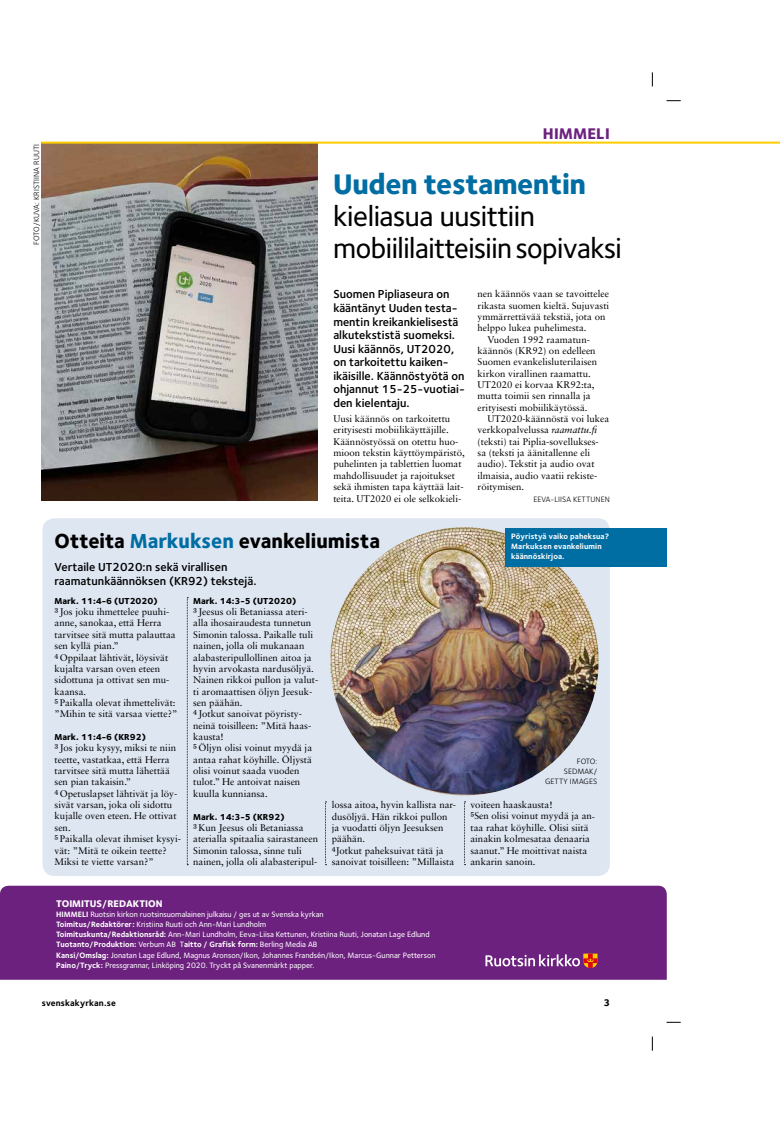
<style>
.page{position:relative;width:780px;height:1123px;background:#fff}
.page>*{position:absolute;margin:0;border:0;box-sizing:border-box;transform-origin:0 0}
.t1{font:500 29.3px/31.9px "Foundry Sterling";letter-spacing:-.015em;color:#000}
.t2{font:800 29.3px "Foundry Sterling";letter-spacing:-.015em;color:#006da3}
.t3{font:800 21px "Foundry Sterling";color:#000}
.t4{font:800 16px "Foundry Sterling";letter-spacing:.01em;color:#6c217e}
.t5{font:600 12px/13.5px "Foundry Sterling";color:#000}
.t6{font:800 10px "Foundry Sterling";color:#fff}
.t7{font:800 10px "Foundry Sterling";color:#000}
.t8{font:9.6px/11.3px "Sabon LT Std";color:#000}
.t9{font:800 9px "Foundry Sterling";color:#000}
.t10{font:700 9px "Foundry Sterling";letter-spacing:.015em;color:#000}
.t11{font:500 8px/10px "Foundry Sterling";color:#fff}
.t12{font:8px/10px "Foundry Sterling";letter-spacing:.01em;color:#000;text-align:right}
.t13{font:700 8px/10px "Foundry Sterling";letter-spacing:.01em;color:#fff}
.s1{font-style:italic}
.s2{color:#006da3}
.s3{font-family:"Chronicle Text G2"}
.s4{font-weight:700}
</style>
<div class="page">
<svg style="left:666px;top:100px;width:14px;height:1px"></svg>
<svg style="left:666px;top:1022px;width:14px;height:1px"></svg>
<svg style="left:652px;top:72px;width:1px;height:14px"></svg>
<svg style="left:652px;top:1036px;width:1px;height:14px"></svg>
<img style="left:41px;top:144px;width:277px;height:356px">
<div style="left:43px;top:518px;width:566px;height:358px;background:#dee6f2;border-radius:12px"></div>
<div style="left:0;top:885px;width:666px;height:94px;background:#6c217e"></div>
<svg style="left:485px;top:953px;width:112px;height:15px"></svg>
<hr style="left:41px;top:142px;width:739px;height:2px;background:#fc0">
<svg style="left:187px;top:597px;width:1px;height:268px"></svg>
<svg style="left:464px;top:801px;width:1px;height:64px"></svg>
<svg style="left:325px;top:801px;width:1px;height:64px"></svg>
<img style="left:330px;top:527px;width:268px;height:268px;border-radius:131px">
<div style="left:505px;top:528px;width:161px;height:38px;background:#006da3"></div>
<p class="t12" style="left:32px;top:244px;width:102px;rotate:-90deg">FOTO/KUVA: KRISTIINA RUUTI</p>
<h3 class="t4" style="left:543px;top:124px;width:68px">HIMMELI</h3>
<h1 class="t2" style="left:333px;top:166px;width:254px">Uuden testamentin</h1>
<h1 class="t1" style="left:333px;top:200px;width:290px">kieliasua uusittiin mobiililaitteisiin sopivaksi</h1>
<p class="t5" style="left:333px;top:287px;width:133px">Suomen Pipliaseura on kääntänyt Uuden testa&shy;mentin kreikankielisestä alkutekstistä suomeksi.<br>Uusi käännös, UT2020, on tarkoitettu kaiken&shy;ikäisille. Käännöstyötä on ohjannut 15- 25-vuotiai--- den kielentaju.</p>
<p class="t8" style="left:333px;top:413px;width:133px">Uusi käännös on tarkoitettu erityisesti mobiilikäyttäjille.<br>Käännöstyössä on otettu huo&shy;mioon tekstin käyttöympäristö, puhelinten ja tablettien luomat mahdollisuudet ja rajoitukset sekä ihmisten tapa käyttää lait&shy;teita. UT2020 ei ole selkokieli-</p>
<p class="t8" style="left:477px;top:288px;width:133px">nen käännös vaan se tavoittelee</p>
<p class="t8" style="left:477px;top:299px;width:133px">rikasta suomen kieltä. Sujuvasti</p>
<p class="t8" style="left:477px;top:311px;width:129px">ymmärrettävää tekstiä, jota on</p>
<p class="t8" style="left:477px;top:322px;width:110px">helppo lukea puhelimesta.</p>
<p class="t8" style="left:487px;top:333px;width:104px">Vuoden 1992 raamatun-</p>
<p class="t8" style="left:477px;top:345px;width:119px">käännös (KR92) on edelleen</p>
<p class="t8" style="left:477px;top:356px;width:121px">Suomen evankelisluterilaisen</p>
<p class="t8" style="left:477px;top:367px;width:115px">kirkon virallinen raamattu.</p>
<p class="t8" style="left:477px;top:379px;width:118px">UT2020 ei korvaa KR92:ta,</p>
<p class="t8" style="left:477px;top:390px;width:115px">mutta toimii sen rinnalla ja</p>
<p class="t8" style="left:477px;top:401px;width:111px">erityisesti mobiilikäytössä.</p>
<p class="t8" style="left:487px;top:413px;width:123px">UT2020-käännöstä voi lukea</p>
<p class="t8" style="left:477px;top:424px;width:121px">verkkopalvelussa <span class="s1">raamattu.fi</span></p>
<p class="t8" style="left:477px;top:436px;width:123px">(teksti) tai Piplia-sovellukses-</p>
<p class="t8" style="left:477px;top:447px;width:114px">sa (teksti ja äänitallenne eli</p>
<p class="t8" style="left:477px;top:458px;width:118px">audio). Tekstit ja audio ovat</p>
<p class="t8" style="left:477px;top:470px;width:120px">ilmaisia, audio vaatii rekiste-</p>
<p class="t8" style="left:477px;top:481px;width:48px">röitymisen.</p>
<p class="t12" style="left:533px;top:494px;width:78px">EEVA-LIISA KETTUNEN</p>
<h2 class="t3" style="left:55px;top:528px;width:327px">Otteita <span class="s2">Markuksen</span> evankeliumista</h2>
<p class="t5" style="left:55px;top:560px;width:203px">Vertaile UT2020:n sekä virallisen raamatunkäännöksen (KR92) tekstejä.</p>
<p class="t13" style="left:511px;top:531px;width:99px">Pöyristyä vaiko paheksua?<br>Markuksen evankeliumin käännöskirjoa.</p>
<p class="t9" style="left:55px;top:595px;width:105px">Mark. 11:4-6 (UT2020)</p>
<p class="t8" style="left:55px;top:606px;width:124px"><span class="s3">³</span> Jos joku ihmettelee puuhi&shy;anne, sanokaa, että Herra tarvitsee sitä mutta palauttaa sen kyllä pian.”<br><span class="s3">⁴</span> Oppilaat lähtivät, löysivät kujalta varsan oven eteen sidottuna ja ottivat sen mu&shy;kaansa.<br><span class="s3">⁵</span> Paikalla olevat ihmettelivät: ”Mihin te sitä varsaa viette?”</p>
<p class="t9" style="left:55px;top:731px;width:93px">Mark. 11:4-6 (KR92)</p>
<p class="t8" style="left:55px;top:742px;width:128px"><span class="s3">³</span> Jos joku kysyy, miksi te niin teette, vastatkaa, että Herra tarvitsee sitä mutta lähettää sen pian takaisin.”<br><span class="s3">⁴</span> Opetuslapset lähtivät ja löy&shy;sivät varsan, joka oli sidottu kujalle oven eteen. He ottivat sen.<br><span class="s3">⁵</span> Paikalla olevat ihmiset kysyi&shy;vät: ”Mitä te oikein teette?<br>Miksi te viette varsan?”</p>
<p class="t9" style="left:193px;top:595px;width:105px">Mark. 14:3-5 (UT2020)</p>
<p class="t8" style="left:193px;top:606px;width:126px"><span class="s3">³</span> Jeesus oli Betaniassa ateri&shy;alla ihosairaudesta tunnetun<br>Simonin talossa. Paikalle tuli nainen, jolla oli mukanaan alabasteripullollinen aitoa ja hyvin arvokasta nardusöljyä.<br>Nainen rikkoi pullon ja valut&shy;ti aromaattisen öljyn Jeesuk&shy;sen päähän.<br><span class="s3">⁴</span> Jotkut sanoivat pöyristy&shy;neinä toisilleen: ”Mitä haas&shy;kausta!<br><span class="s3">⁵</span> Öljyn olisi voinut myydä ja antaa rahat köyhille. Öljystä olisi voinut saada vuoden tulot.” He antoivat naisen kuulla kunniansa.</p>
<p class="t9" style="left:193px;top:811px;width:93px">Mark. 14:3-5 (KR92)</p>
<p class="t8" style="left:193px;top:821px;width:126px"><span class="s3">³</span> Kun Jeesus oli Betaniassa aterialla spitaalia sairastaneen<br>Simonin talossa, sinne tuli nainen, jolla oli alabasteripul-</p>
<p class="t12" style="left:545px;top:755px;width:54px">FOTO:<br>SEDMAK/<br>GETTY IMAGES</p>
<p class="t8" style="left:332px;top:799px;width:126px">lossa aitoa, hyvin kallista nar&shy;dusöljyä. Hän rikkoi pullon ja vuodatti öljyn Jeesuksen päähän.<br><span class="s3">⁴</span>Jotkut paheksuivat tätä ja sanoivat toisilleen: ”Millaista</p>
<p class="t8" style="left:470px;top:799px;width:126px">voiteen haaskausta!<br><span class="s3">⁵</span>Sen olisi voinut myydä ja an&shy;taa rahat köyhille. Olisi siitä ainakin kolmesataa denaaria saanut.” He moittivat naista ankarin sanoin.</p>
<p class="t6" style="left:56px;top:897px;width:108px">TOIMITUS/REDAKTION</p>
<p class="t11" style="left:56px;top:909px;width:375px"><span class="s4">HIMMELI</span> Ruotsin kirkon ruotsinsuomalainen julkaisu / ges ut av Svenska kyrkan<br><span class="s4">Toimitus/Redaktörer:</span> Kristiina Ruuti och Ann-Mari Lundholm<br><span class="s4">Toimituskunta/Redaktionsråd:</span> Ann-Mari Lundholm, Eeva-Liisa Kettunen, Kristiina Ruuti, Jonatan Lage Edlund <span class="s4">Tuotanto/Produktion:</span> Verbum AB T<span class="s4">aitto / Grafisk form:</span> Berling Media AB</p>
<p class="t11" style="left:56px;top:950px;width:381px"><span class="s4">Kansi/Omslag:</span> Jonatan Lage Edlund, Magnus Aronson/Ikon, Johannes Frandsén/Ikon, Marcus-Gunnar Petterson<br><span class="s4">Paino/Tryck:</span> Pressgrannar, Linköping 2020. Tryckt på Svanenmärkt papper.</p>
<p class="t10" style="left:42px;top:997px;width:75px">svenskakyrkan.se</p>
<p class="t7" style="left:603px;top:996px;width:8px">3</p>
</div>
